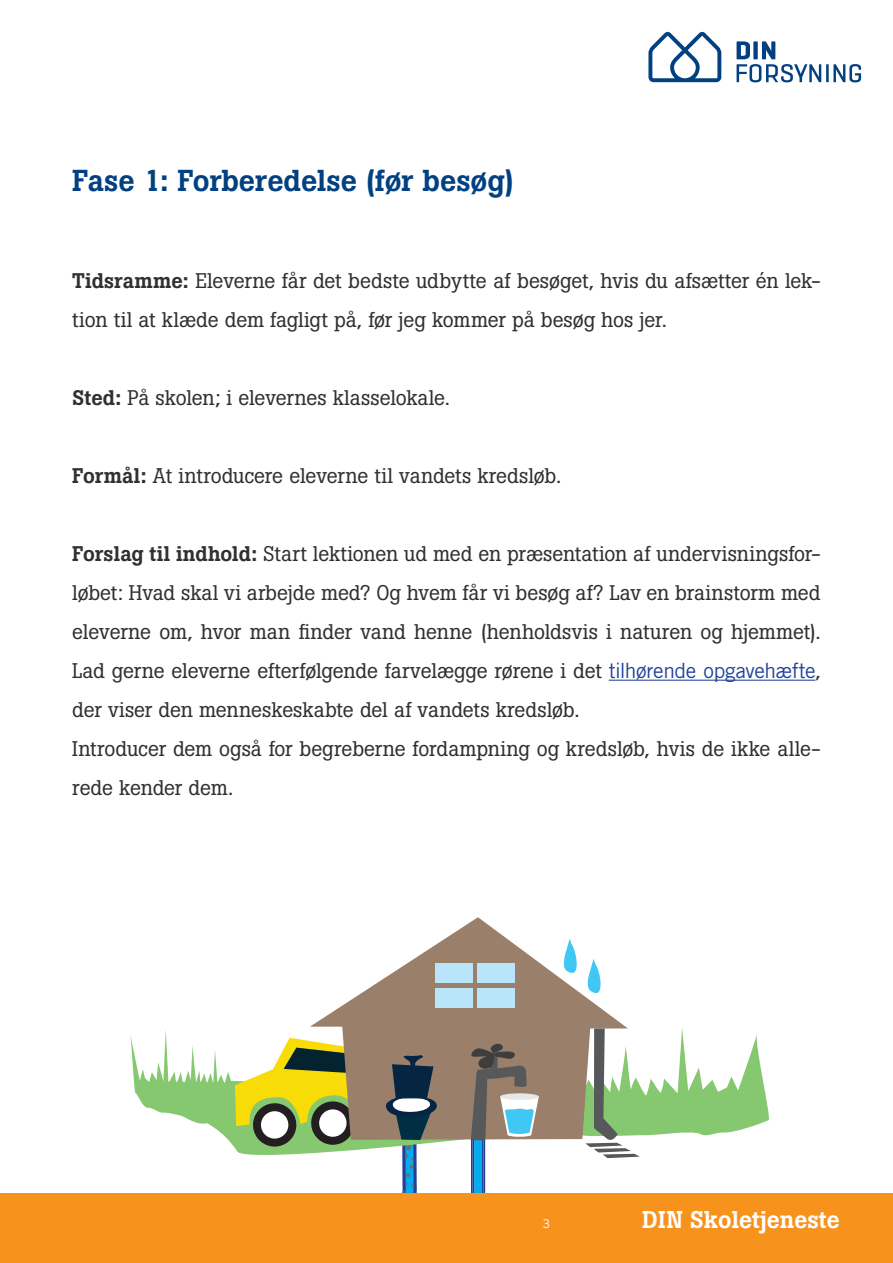
<style>
.page{position:relative;width:893px;height:1263px;background:#fff}
.page>*{position:absolute;margin:0;border:0;box-sizing:border-box;transform-origin:0 0}
.Brødtekst{font:500 30px "Boton";letter-spacing:-.005em;color:#014081}
.t1{font:500 24px "Boton";color:#fff}
.Brødtekst-2{font:21px/39px "Boton";letter-spacing:-.005em;color:#312f30}
.t2{font:12px "Trade Gothic LT Std";color:#fff}
.s1{font-weight:500}
.s2{font-family:"Trade Gothic LT Std";color:#23439a}
</style>
<div class="page">
<svg style="left:737px;top:41px;width:84px;height:41px"></svg>
<hr style="left:826px;top:64px;width:3px;height:18px;background:#014081">
<svg style="left:833px;top:64px;width:28px;height:18px"></svg>
<svg style="left:648px;top:32px;width:73px;height:50px"></svg>
<svg style="left:444px;top:1028px;width:325px;height:114px"></svg>
<svg style="left:310px;top:917px;width:317px;height:223px;fill:#9a7f6a"></svg>
<svg style="left:131px;top:1029px;width:313px;height:165px"></svg>
<svg style="left:558px;top:939px;width:46px;height:55px"></svg>
<svg style="left:471px;top:1028px;width:198px;height:166px"></svg>
<div style="left:435px;top:963px;width:37px;height:20px;background:#b9e5fa"></div>
<div style="left:435px;top:988px;width:37px;height:20px;background:#b9e5fa"></div>
<div style="left:477px;top:963px;width:37px;height:20px;background:#b9e5fa"></div>
<div style="left:477px;top:988px;width:37px;height:20px;background:#b9e5fa"></div>
<hr style="left:609px;top:680px;width:206px;height:1px;background:#23439a">
<div style="left:0;top:1194px;width:893px;height:69px;background:#f7931d"></div>
<p class="Brødtekst" style="left:72px;top:163px;width:443px">Fase 1: Forberedelse (før besøg)</p>
<p class="Brødtekst-2" style="left:72px;top:261px;width:750px"><span class="s1">Tidsramme:</span> Eleverne får det bedste udbytte af besøget, hvis du afsætter én lek&shy;tion til at klæde dem fagligt på, før jeg kommer på besøg hos jer.</p>
<p class="Brødtekst-2" style="left:72px;top:378px;width:379px"><span class="s1">Sted:</span> På skolen; i elevernes klasselokale.</p>
<p class="Brødtekst-2" style="left:72px;top:456px;width:491px"><span class="s1">Formål:</span> At introducere eleverne til vandets kredsløb.</p>
<p class="Brødtekst-2" style="left:72px;top:534px;width:750px;text-align:justify"><span class="s1">Forslag til indhold:</span> Start lektionen ud med en præsentation af undervisningsfor&shy;løbet: Hvad skal vi arbejde med? Og hvem får vi besøg af? Lav en brainstorm med eleverne om, hvor man finder vand henne (henholdsvis i naturen og hjemmet).<br>Lad gerne eleverne efterfølgende farvelægge rørene i det <span class="s2">tilhørende opgavehæfte</span>, der viser den menneskeskabte del af vandets kredsløb.</p>
<p class="Brødtekst-2" style="left:72px;top:729px;width:750px">Introducer dem også for begreberne fordampning og kredsløb, hvis de ikke alle&shy;rede kender dem.</p>
<p class="t2" style="left:543px;top:1217px;width:9px">3</p>
<p class="t1" style="left:642px;top:1206px;width:199px">DIN Skoletjeneste</p>
</div>
